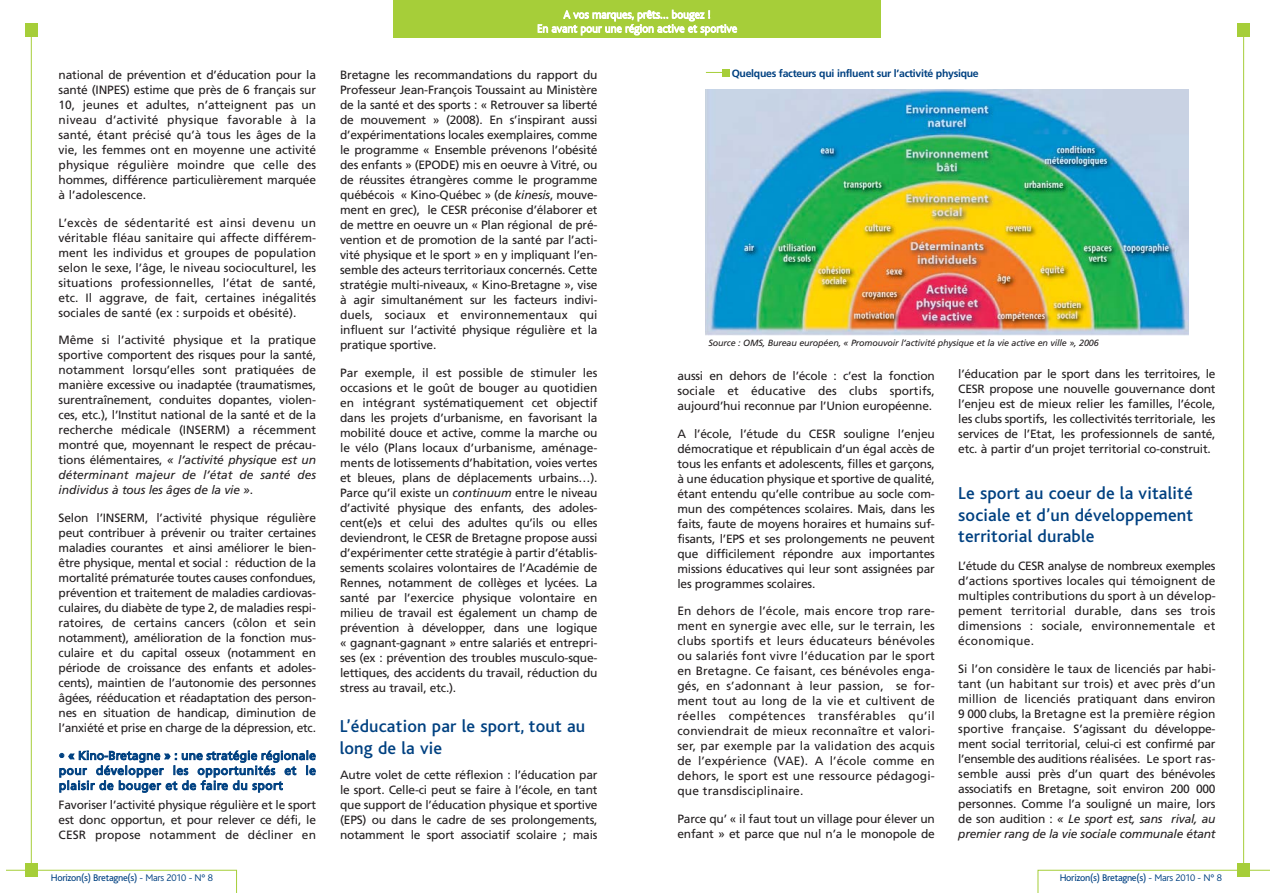
<style>
.page{position:relative;width:1276px;height:893px;background:#fff}
.page>*{position:absolute;margin:0;border:0;box-sizing:border-box;transform-origin:0 0}
.t1{font:500 18px/21.6px "Bliss";letter-spacing:.01em;color:#004181}
.t2{font:12px/15px "Frutiger";letter-spacing:-.015em;color:#231f20;text-align:justify}
.t3{font:12px/15px "Frutiger";letter-spacing:.035em;color:#004181;text-align:justify}
.t4{font:300 11.7px/14px "Bliss";color:#fff;text-align:center}
.t5{font:700 10.5px "Frutiger";letter-spacing:-.03em;color:#004181}
.t6{font:10.05px "Bliss";letter-spacing:-.03em;color:#004181}
.t7{font:italic 9px "Frutiger";letter-spacing:-.015em;color:#231f20}
.s1{font-style:italic}
.s2{font-weight:300}
</style>
<div class="page">
<svg style="left:6px;top:870px;width:231px;height:23px"></svg>
<div style="left:25px;top:864px;width:12px;height:13px;background:#a6ce39"></div>
<div style="left:25px;top:24px;width:12px;height:13px;background:#a6ce39"></div>
<svg style="left:1037px;top:870px;width:232px;height:23px"></svg>
<div style="left:1237px;top:864px;width:13px;height:13px;background:#a6ce39"></div>
<div style="left:1237px;top:24px;width:13px;height:13px;background:#a6ce39"></div>
<hr style="left:31px;top:26px;width:1px;height:845px;background:#a6ce39">
<hr style="left:1243px;top:32px;width:1px;height:838px;background:#a6ce39">
<div style="left:393px;top:0;width:487px;height:38px;background:#a6ce39"></div>
<img style="left:706px;top:90px;width:482px;height:245px">
<div style="left:722px;top:69px;width:8px;height:7px;background:#a6ce39"></div>
<svg style="left:706px;top:72px;width:16px;height:1px"></svg>
<p class="t2" style="left:59px;top:68px;width:259px">national de prévention et d’éducation pour la santé (INPES) estime que près de 6 français sur 10, jeunes et adultes, n’atteignent pas un niveau d’activité physique favorable à la santé, étant précisé qu’à tous les âges de la vie, les femmes ont en moyenne une activité physique régulière moindre que celle des hommes, différence particulièrement marquée à l’adolescence.</p>
<p class="t2" style="left:59px;top:216px;width:259px">L’excès de sédentarité est ainsi devenu un véritable fléau sanitaire qui affecte différem&shy;ment les individus et groupes de population selon le sexe, l’âge, le niveau socioculturel, les situations professionnelles, l’état de santé, etc. Il aggrave, de fait, certaines inégalités sociales de santé (ex : surpoids et obésité).</p>
<p class="t2" style="left:59px;top:334px;width:259px">Même si l’activité physique et la pratique sportive comportent des risques pour la santé, notamment lorsqu’elles sont pratiquées de manière excessive ou inadaptée (traumatismes, surentraînement, conduites dopantes, violen&shy;ces, etc.), l’Institut national de la santé et de la recherche médicale (INSERM) a récemment montré que, moyennant le respect de précau&shy;tions élémentaires, <span class="s1">« l’activité physique est un déterminant majeur de l’état de santé des individus à tous les âges de la vie »</span>.</p>
<p class="t2" style="left:59px;top:511px;width:259px">Selon l’INSERM, l’activité physique régulière peut contribuer à prévenir ou traiter certaines maladies courantes et ainsi améliorer le bien&shy;être physique, mental et social : réduction de la mortalité prématurée toutes causes confondues, prévention et traitement de maladies cardiovas&shy;culaires, du diabète de type 2, de maladies respi&shy;ratoires, de certains cancers (côlon et sein notamment), amélioration de la fonction mus&shy;culaire et du capital osseux (notamment en période de croissance des enfants et adoles&shy;cents), maintien de l’autonomie des personnes âgées, rééducation et réadaptation des person&shy;nes en situation de handicap, diminution de l’anxiété et prise en charge de la dépression, etc.</p>
<p class="t3" style="left:59px;top:749px;width:259px">• « Kino-Bretagne » : une stratégie régionale pour développer les opportunités et le plaisir de bouger et de faire du sport</p>
<p class="t2" style="left:59px;top:798px;width:259px">Favoriser l’activité physique régulière et le sport est donc opportun, et pour relever ce défi, le CESR propose notamment de décliner en</p>
<p class="t4" style="left:537px;top:9px;width:202px">A vos marques, prêts… bougez !<br>En avant pour une région active et sportive</p>
<p class="t2" style="left:340px;top:68px;width:259px">Bretagne les recommandations du rapport du Professeur Jean-François Toussaint au Ministère de la santé et des sports : « Retrouver sa liberté de mouvement » (2008). En s’inspirant aussi d’expérimentations locales exemplaires, comme le programme « Ensemble prévenons l’obésité des enfants » (EPODE) mis en oeuvre à Vitré, ou de réussites étrangères comme le programme québécois « Kino-Québec » (de <span class="s1">kinesis</span>, mouve&shy;ment en grec), le CESR préconise d’élaborer et de mettre en oeuvre un « Plan régional de pré&shy;vention et de promotion de la santé par l’acti&shy;vité physique et le sport » en y impliquant l’en&shy;semble des acteurs territoriaux concernés. Cette stratégie multi-niveaux, « Kino-Bretagne », vise à agir simultanément sur les facteurs indivi&shy;duels, sociaux et environnementaux qui influent sur l’activité physique régulière et la pratique sportive.</p>
<p class="t2" style="left:340px;top:366px;width:259px">Par exemple, il est possible de stimuler les occasions et le goût de bouger au quotidien en intégrant systématiquement cet objectif dans les projets d’urbanisme, en favorisant la mobilité douce et active, comme la marche ou le vélo (Plans locaux d’urbanisme, aménage&shy;ments de lotissements d’habitation, voies vertes et bleues, plans de déplacements urbains…).<br>Parce qu’il existe un <span class="s1">continuum</span> entre le niveau d’activité physique des enfants, des adoles&shy;cent(e)s et celui des adultes qu’ils ou elles deviendront, le CESR de Bretagne propose aussi d’expérimenter cette stratégie à partir d’établis&shy;sements scolaires volontaires de l’Académie de Rennes, notamment de collèges et lycées. La santé par l’exercice physique volontaire en milieu de travail est également un champ de prévention à développer, dans une logique « gagnant-gagnant » entre salariés et entrepri&shy;ses (ex : prévention des troubles musculo-sque&shy;lettiques, des accidents du travail, réduction du stress au travail, etc.).</p>
<p class="t5" style="left:731px;top:69px;width:249px">Quelques facteurs qui influent sur l’activité physique</p>
<p class="t7" style="left:708px;top:339px;width:392px">Source : OMS, Bureau européen, « Promouvoir l’activité physique et la vie active en ville », 2006</p>
<p class="t2" style="left:958px;top:367px;width:259px">l’éducation par le sport dans les territoires, le CESR propose une nouvelle gouvernance dont l’enjeu est de mieux relier les familles, l’école, les clubs sportifs, les collectivités territoriale, les services de l’Etat, les professionnels de santé, etc. à partir d’un projet territorial co-construit.</p>
<p class="t2" style="left:677px;top:369px;width:259px">aussi en dehors de l’école : c’est la fonction sociale et éducative des clubs sportifs, aujourd’hui reconnue par l’Union européenne.</p>
<p class="t2" style="left:677px;top:427px;width:259px">A l’école, l’étude du CESR souligne l’enjeu démocratique et républicain d’un égal accès de tous les enfants et adolescents, filles et garçons, à une éducation physique et sportive de qualité, étant entendu qu’elle contribue au socle com&shy;mun des compétences scolaires. Mais, dans les faits, faute de moyens horaires et humains suf&shy;fisants, l’EPS et ses prolongements ne peuvent que difficilement répondre aux importantes missions éducatives qui leur sont assignées par les programmes scolaires.</p>
<p class="t2" style="left:677px;top:605px;width:259px">En dehors de l’école, mais encore trop rare&shy;ment en synergie avec elle, sur le terrain, les clubs sportifs et leurs éducateurs bénévoles ou salariés font vivre l’éducation par le sport en Bretagne. Ce faisant, ces bénévoles enga&shy;gés, en s’adonnant à leur passion, se for&shy;ment tout au long de la vie et cultivent de réelles compétences transférables qu’il conviendrait de mieux reconnaître et valori&shy;ser, par exemple par la validation des acquis de l’expérience (VAE). A l’école comme en dehors, le sport est une ressource pédagogi&shy;que transdisciplinaire.</p>
<p class="t2" style="left:677px;top:812px;width:259px">Parce qu’ « il faut tout un village pour élever un enfant » et parce que nul n’a le monopole de</p>
<h1 class="t1" style="left:958px;top:484px;width:237px;text-align:justify">Le sport au coeur de la vitalité sociale et d’un développement territorial durable</h1>
<p class="t2" style="left:958px;top:559px;width:259px">L’étude du CESR analyse de nombreux exemples d’actions sportives locales qui témoignent de multiples contributions du sport à un dévelop&shy;pement territorial durable, dans ses trois dimensions : sociale, environnementale et économique.</p>
<p class="t2" style="left:958px;top:662px;width:259px">Si l’on considère le taux de licenciés par habi&shy;tant (un habitant sur trois) et avec près d’un million de licenciés pratiquant dans environ 9 000 clubs, la Bretagne est la première région sportive française. S’agissant du développe&shy;ment social territorial, celui-ci est confirmé par l’ensemble des auditions réalisées. Le sport ras&shy;semble aussi près d’un quart des bénévoles associatifs en Bretagne, soit environ 200 000 personnes. Comme l’a souligné un maire, lors de son audition : <span class="s1">« Le sport est, sans rival, au premier rang de la vie sociale communale étant</span></p>
<h1 class="t1" style="left:340px;top:717px;width:247px">L’éducation par le sport, tout au long de la vie</h1>
<p class="t2" style="left:340px;top:768px;width:259px">Autre volet de cette réflexion : l’éducation par le sport. Celle-ci peut se faire à l’école, en tant que support de l’éducation physique et sportive (EPS) ou dans le cadre de ses prolongements, notamment le sport associatif scolaire ; mais</p>
<p class="t6" style="left:51px;top:874px;width:164px">Horizon(s) Bretagne(s) <span class="s2">- Mars 2010 - N° 8</span></p>
<p class="t6" style="left:1059px;top:874px;width:164px">Horizon(s) Bretagne(s) <span class="s2">- Mars 2010 - N° 8</span></p>
</div>
